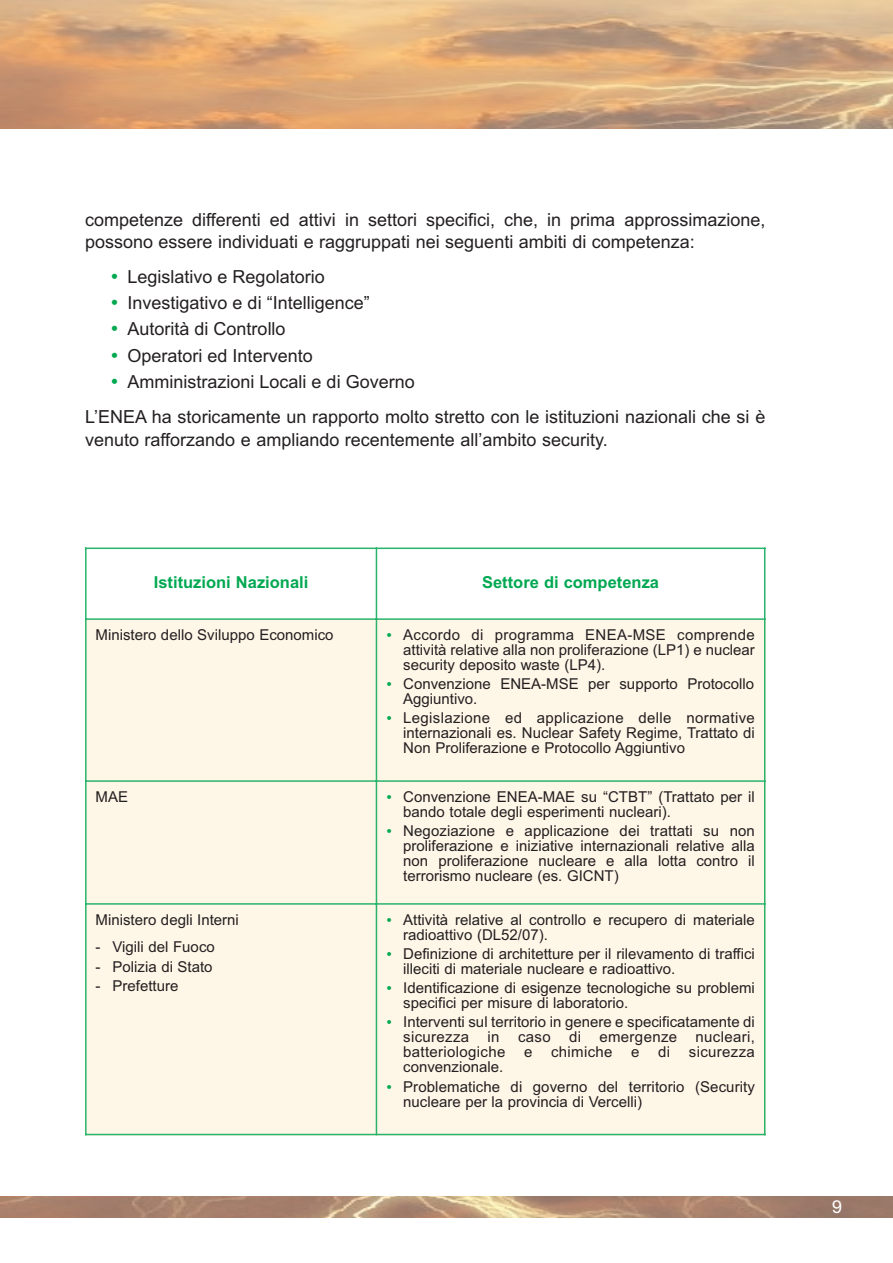
<style>
.page{position:relative;width:893px;height:1263px;background:#fff}
.page>*{position:absolute;margin:0;border:0;box-sizing:border-box;transform-origin:0 0}
.t1{font:18px/22.5px "Arial";color:#231f20}
.t2{font:18px "Helvetica Neue";color:#fff}
.t3{font:700 16.5px "Arial";color:#00a851}
.t4{font:15px/15px "Arial";color:#231f20}
.s1{color:#00a851}
</style>
<div class="page">
<svg style="left:0;top:1196px;width:892px;height:21px;background:#ae8a73"></svg>
<img style="left:0;top:0;width:892px;height:129px">
<div style="left:85px;top:619px;width:291px;height:162px;background:#fef6e7"></div>
<div style="left:376px;top:619px;width:389px;height:162px;background:#fef6e7"></div>
<div style="left:85px;top:781px;width:291px;height:123px;background:#fef6e7"></div>
<div style="left:376px;top:781px;width:389px;height:123px;background:#fef6e7"></div>
<div style="left:85px;top:904px;width:291px;height:231px;background:#fef6e7"></div>
<div style="left:376px;top:904px;width:389px;height:231px;background:#fef6e7"></div>
<hr style="left:85px;top:548px;width:2px;height:587px;background:#29b46c">
<hr style="left:376px;top:548px;width:1px;height:587px;background:#29b46c">
<hr style="left:764px;top:548px;width:1px;height:587px;background:#29b46c">
<hr style="left:85px;top:548px;width:680px;height:1px;background:#29b46c">
<hr style="left:85px;top:618px;width:680px;height:2px;background:#29b46c">
<hr style="left:85px;top:780px;width:680px;height:2px;background:#29b46c">
<hr style="left:85px;top:903px;width:680px;height:2px;background:#29b46c">
<hr style="left:85px;top:1134px;width:680px;height:1px;background:#29b46c">
<p class="t1" style="left:85px;top:210px;width:682px">competenze differenti ed attivi in settori specifici, che, in prima approssimazione, possono essere individuati e raggruppati nei seguenti ambiti di competenza:</p>
<p class="t1" style="left:111px;top:267px;width:216px"><span class="s1">•</span> Legislativo e Regolatorio</p>
<p class="t1" style="left:111px;top:293px;width:261px"><span class="s1">•</span> Investigativo e di “Intelligence”</p>
<p class="t1" style="left:111px;top:319px;width:177px"><span class="s1">•</span> Autorità di Controllo</p>
<p class="t1" style="left:111px;top:346px;width:204px"><span class="s1">•</span> Operatori ed Intervento</p>
<p class="t1" style="left:85px;top:366px;width:682px;line-height:35.2px;text-indent:26px"><span class="s1">•</span> Amministrazioni Locali e di Governo<br>L’ENEA ha storicamente un rapporto molto stretto con le istituzioni nazionali che si è</p>
<p class="t1" style="left:85px;top:430px;width:524px">venuto rafforzando e ampliando recentemente all’ambito security.</p>
<p class="t3" style="left:154px;top:576px;width:156px">Istituzioni Nazionali</p>
<p class="t3" style="left:482px;top:576px;width:178px">Settore di competenza</p>
<p class="t4" style="left:96px;top:628px;width:239px">Ministero dello Sviluppo Economico</p>
<p class="t4" style="left:403px;top:628px;width:353px;text-align:justify;text-indent:-17px"><span class="s1">•</span> Accordo di programma ENEA-MSE comprende attività relative alla non proliferazione (LP1) e nuclear security deposito waste (LP4).</p>
<p class="t4" style="left:403px;top:678px;width:352px;text-indent:-17px"><span class="s1">•</span> Convenzione ENEA-MSE per supporto Protocollo<br>Aggiuntivo.</p>
<p class="t4" style="left:403px;top:712px;width:353px;text-align:justify;text-indent:-17px"><span class="s1">•</span> Legislazione ed applicazione delle normative internazionali es. Nuclear Safety Regime, Trattato di Non Proliferazione e Protocollo Aggiuntivo</p>
<p class="t4" style="left:96px;top:790px;width:34px">MAE</p>
<p class="t4" style="left:403px;top:790px;width:353px;text-indent:-17px"><span class="s1">•</span> Convenzione ENEA-MAE su “CTBT” (Trattato per il bando totale degli esperimenti nucleari).</p>
<p class="t4" style="left:403px;top:825px;width:353px;text-align:justify;text-indent:-17px"><span class="s1">•</span> Negoziazione e applicazione dei trattati su non proliferazione e iniziative internazionali relative alla non proliferazione nucleare e alla lotta contro il terrorismo nucleare (es. GICNT)</p>
<p class="t4" style="left:96px;top:913px;width:145px">Ministero degli Interni</p>
<p class="t4" style="left:96px;top:941px;width:121px">- Vigili del Fuoco</p>
<p class="t4" style="left:96px;top:960px;width:119px">- Polizia di Stato</p>
<p class="t4" style="left:96px;top:980px;width:84px">- Prefetture</p>
<p class="t4" style="left:403px;top:913px;width:353px;text-indent:-17px"><span class="s1">•</span> Attività relative al controllo e recupero di materiale radioattivo (DL52/07).</p>
<p class="t4" style="left:403px;top:948px;width:353px;text-indent:-17px"><span class="s1">•</span> Definizione di architetture per il rilevamento di traffici illeciti di materiale nucleare e radioattivo.</p>
<p class="t4" style="left:403px;top:982px;width:353px;text-indent:-17px"><span class="s1">•</span> Identificazione di esigenze tecnologiche su problemi specifici per misure di laboratorio.</p>
<p class="t4" style="left:403px;top:1016px;width:353px;text-align:justify;text-indent:-17px"><span class="s1">•</span> Interventi sul territorio in genere e specificatamente di sicurezza in caso di emergenze nucleari, batteriologiche e chimiche e di sicurezza convenzionale.</p>
<p class="t4" style="left:403px;top:1080px;width:353px;text-indent:-17px"><span class="s1">•</span> Problematiche di governo del territorio (Security nucleare per la provincia di Vercelli)</p>
<p class="t2" style="left:832px;top:1200px;width:12px">9</p>
</div>
